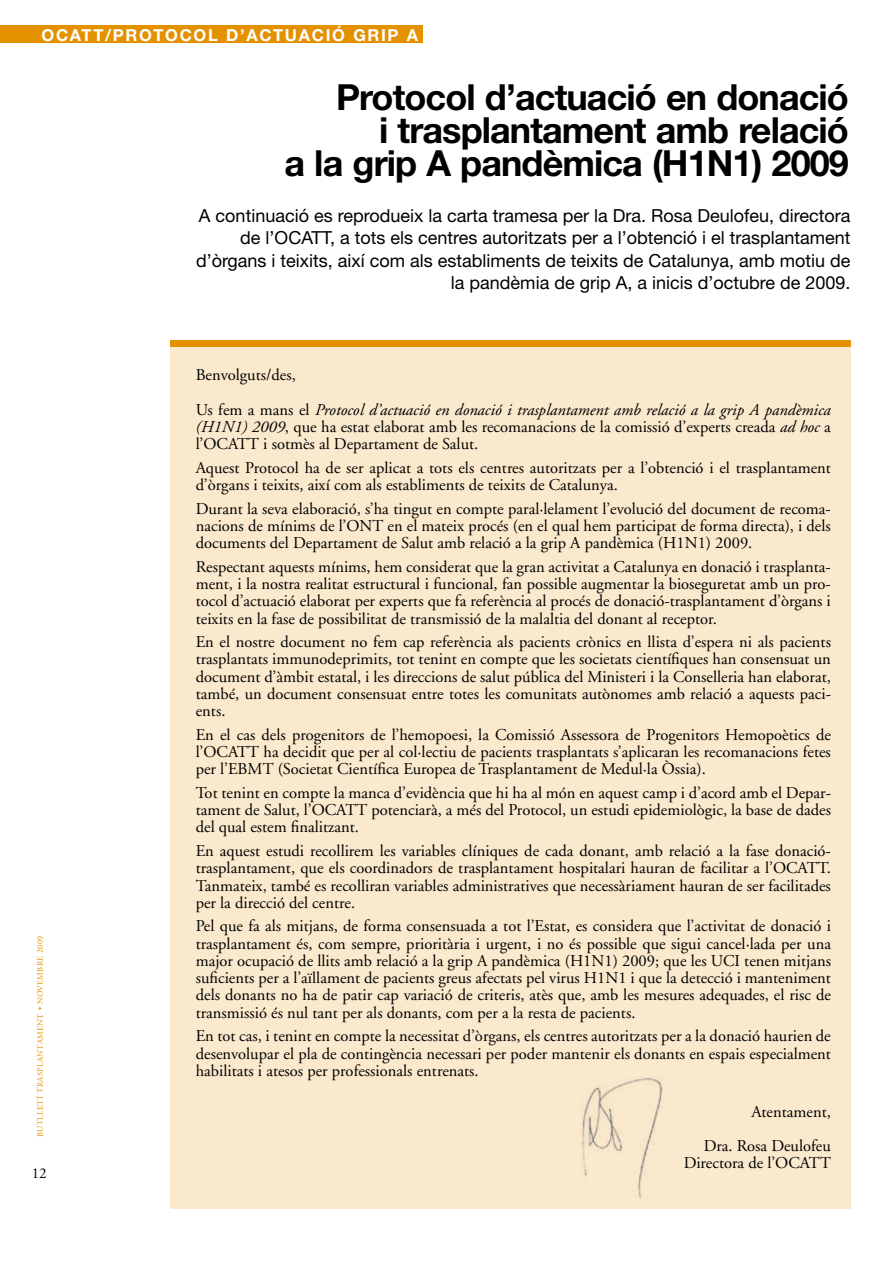
<style>
.page{position:relative;width:893px;height:1263px;background:#fff}
.page>*{position:absolute;margin:0;border:0;box-sizing:border-box;transform-origin:0 0}
.t1{font:700 36px/33px "Helvetica Neue";letter-spacing:-.025em;color:#000;text-align:right}
.t2{font:18px/22.5px "Helvetica Neue";color:#000;text-align:right}
.t3{font:16.5px/17.2px "Adobe Garamond";color:#000;text-align:justify}
.t4{font:italic 16.5px/34.5px "Adobe Garamond";color:#000}
.t5{font:700 16.5px "Helvetica Neue";letter-spacing:.1em;color:#fff}
.t6{font:15px "Adobe Garamond";color:#000}
.t7{font:8.25px "Adobe Garamond";letter-spacing:.04em;color:#e49100}
.s1{font-style:normal}
.s2{font-style:italic}
</style>
<div class="page">
<div style="left:170px;top:347px;width:680px;height:862px;background:#fae9cc"></div>
<div style="left:170px;top:340px;width:680px;height:6px;background:#e49100"></div>
<img style="left:580px;top:1078px;width:82px;height:120px">
<div style="left:0;top:26px;width:422px;height:17px;background:#e49100"></div>
<p class="t5" style="left:42px;top:25px;width:98px">OCATT/Protocol</p>
<p class="t5" style="left:226px;top:25px;width:33px">d’actuaci</p>
<p class="t5" style="left:332px;top:25px;width:86px">ó GRIP a</p>
<h1 class="t1" style="left:284px;top:80px;width:566px">Protocol d’actuació en donació<br>i trasplantament amb relació<br>a la grip A pandèmica (H1N1) 2009</h1>
<p class="t7" style="left:36px;top:1137px;width:203px;rotate:-90deg">BUTLLETÍ TRASPLANTAMENT • NOVEMBRE 2009</p>
<p class="t6" style="left:32px;top:1165px;width:16px">12</p>
<p class="t2" style="left:196px;top:204px;width:656px">A continuació es reprodueix la carta tramesa per la Dra. Rosa Deulofeu, directora de l’OCATT, a tots els centres autoritzats per a l’obtenció i el trasplantament d’òrgans i teixits, així com als establiments de teixits de Catalunya, amb motiu de la pandèmia de grip A, a inicis d’octubre de 2009.</p>
<p class="t4" style="left:196px;top:358px;width:637px"><span class="s1">Benvolguts/des,<br>Us fem a mans el</span> Protocol d’actuació en donació i trasplantament amb relació a la grip A pandèmica</p>
<p class="t3" style="left:196px;top:419px;width:637px"><span class="s2">(H1N1) 2009</span>, que ha estat elaborat amb les recomanacions de la comissió d’experts creada <span class="s2">ad hoc</span> a l’OCATT i sotmès al Departament de Salut.</p>
<p class="t3" style="left:196px;top:459px;width:637px">Aquest Protocol ha de ser aplicat a tots els centres autoritzats per a l’obtenció i el trasplantament d’òrgans i teixits, així com als establiments de teixits de Catalunya.</p>
<p class="t3" style="left:196px;top:500px;width:637px">Durant la seva elaboració, s’ha tingut en compte paral·lelament l’evolució del document de recoma&shy;nacions de mínims de l’ONT en el mateix procés (en el qual hem participat de forma directa), i dels documents del Departament de Salut amb relació a la grip A pandèmica (H1N1) 2009.</p>
<p class="t3" style="left:196px;top:558px;width:637px">Respectant aquests mínims, hem considerat que la gran activitat a Catalunya en donació i trasplanta&shy;ment, i la nostra realitat estructural i funcional, fan possible augmentar la bioseguretat amb un pro&shy;tocol d’actuació elaborat per experts que fa referència al procés de donació-trasplantament d’òrgans i teixits en la fase de possibilitat de transmissió de la malaltia del donant al receptor.</p>
<p class="t3" style="left:196px;top:634px;width:637px">En el nostre document no fem cap referència als pacients crònics en llista d’espera ni als pacients trasplantats immunodeprimits, tot tenint en compte que les societats científiques han consensuat un document d’àmbit estatal, i les direccions de salut pública del Ministeri i la Conselleria han elaborat, també, un document consensuat entre totes les comunitats autònomes amb relació a aquests paci&shy;ents.</p>
<p class="t3" style="left:196px;top:726px;width:637px">En el cas dels progenitors de l’hemopoesi, la Comissió Assessora de Progenitors Hemopoètics de l’OCATT ha decidit que per al col·lectiu de pacients trasplantats s’aplicaran les recomanacions fetes per l’EBMT (Societat Científica Europea de Trasplantament de Medul·la Òssia).</p>
<p class="t3" style="left:196px;top:784px;width:637px">Tot tenint en compte la manca d’evidència que hi ha al món en aquest camp i d’acord amb el Depar&shy;tament de Salut, l’OCATT potenciarà, a més del Protocol, un estudi epidemiològic, la base de dades del qual estem finalitzant.</p>
<p class="t3" style="left:196px;top:843px;width:637px">En aquest estudi recollirem les variables clíniques de cada donant, amb relació a la fase donació&shy;trasplantament, que els coordinadors de trasplantament hospitalari hauran de facilitar a l’OCATT.<br>Tanmateix, també es recolliran variables administratives que necessàriament hauran de ser facilitades per la direcció del centre.</p>
<p class="t3" style="left:196px;top:918px;width:637px">Pel que fa als mitjans, de forma consensuada a tot l’Estat, es considera que l’activitat de donació i trasplantament és, com sempre, prioritària i urgent, i no és possible que sigui cancel·lada per una major ocupació de llits amb relació a la grip A pandèmica (H1N1) 2009; que les UCI tenen mitjans suficients per a l’aïllament de pacients greus afectats pel virus H1N1 i que la detecció i manteniment dels donants no ha de patir cap variació de criteris, atès que, amb les mesures adequades, el risc de transmissió és nul tant per als donants, com per a la resta de pacients.</p>
<p class="t3" style="left:196px;top:1028px;width:637px">En tot cas, i tenint en compte la necessitat d’òrgans, els centres autoritzats per a la donació haurien de desenvolupar el pla de contingència necessari per poder mantenir els donants en espais especialment habilitats i atesos per professionals entrenats.</p>
<p class="t3" style="left:704px;top:1094px;width:129px;line-height:34.5px;text-align:right">Atentament,<br>Dra. Rosa Deulofeu</p>
<p class="t3" style="left:684px;top:1155px;width:149px">Directora de l’OCATT</p>
</div>
